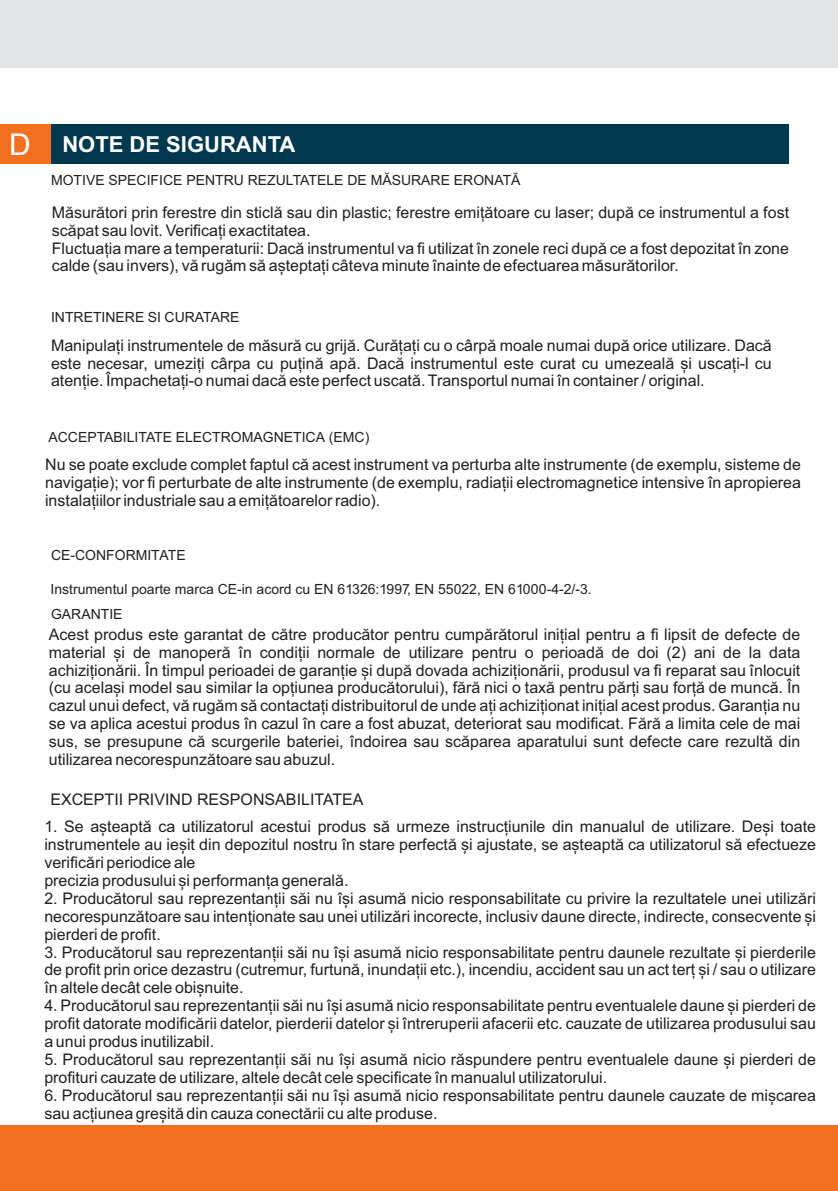
<style>
.page{position:relative;width:838px;height:1191px;background:#fff}
.page>*{position:absolute;margin:0;border:0;box-sizing:border-box;transform-origin:0 0}
.t1{font:700 22px "Arial";color:#fff}
.t2{font:16px/17.8px "Arial";color:#231f20;text-align:justify}
.t3{font:14px "Arial";color:#231f20}
.s1{font-weight:400;font-size:30px}
</style>
<div class="page">
<div style="left:0;top:1125px;width:838px;height:65px;background:#f37021"></div>
<div style="left:0;top:0;width:838px;height:67px;background:#e3e4e5"></div>
<div style="left:0;top:124px;width:51px;height:40px;background:#f37021"></div>
<div style="left:51px;top:124px;width:737px;height:40px;background:#00384f"></div>
<h1 class="t1" style="left:9px;top:136px;width:288px"><span class="s1">D</span> NOTE DE SIGURANTA</h1>
<p class="t3" style="left:51px;top:175px;width:471px">MOTIVE SPECIFICE PENTRU REZULTATELE DE MĂSURARE ERONATĂ</p>
<p class="t2" style="left:52px;top:205px;width:739px;text-align:left">Măsurători prin ferestre din sticlă sau din plastic; ferestre emițătoare cu laser; după ce instrumentul a fost scăpat sau lovit. Verificați exactitatea.<br>Fluctuația mare a temperaturii: Dacă instrumentul va fi utilizat în zonele reci după ce a fost depozitat în zone calde (sau invers), vă rugăm să așteptați câteva minute înainte de efectuarea măsurătorilor.</p>
<p class="t3" style="left:51px;top:311px;width:190px">INTRETINERE SI CURATARE</p>
<p class="t2" style="left:51px;top:337px;width:722px">Manipulați instrumentele de măsură cu grijă. Curățați cu o cârpă moale numai după orice utilizare. Dacă este necesar, umeziți cârpa cu puțină apă. Dacă instrumentul este curat cu umezeală și uscați-l cu atenție. Împachetați-o numai dacă este perfect uscată. Transportul numai în container / original.</p>
<p class="t3" style="left:49px;top:432px;width:322px">ACCEPTABILITATE ELECTROMAGNETICA (EMC)</p>
<p class="t2" style="left:45px;top:457px;width:757px">Nu se poate exclude complet faptul că acest instrument va perturba alte instrumente (de exemplu, sisteme de navigație); vor fi perturbate de alte instrumente (de exemplu, radiații electromagnetice intensive în apropierea instalațiilor industriale sau a emițătoarelor radio).</p>
<p class="t3" style="left:51px;top:549px;width:136px">CE-CONFORMITATE</p>
<p class="t3" style="left:50px;top:583px;width:543px">Instrumentul poarte marca CE-in acord cu EN 61326:1997, EN 55022, EN 61000-4-2/-3.</p>
<p class="t3" style="left:51px;top:608px;width:73px">GARANTIE</p>
<p class="t2" style="left:49px;top:626px;width:753px">Acest produs este garantat de către producător pentru cumpărătorul inițial pentru a fi lipsit de defecte de material și de manoperă în condiții normale de utilizare pentru o perioadă de doi (2) ani de la data achiziționării. În timpul perioadei de garanție și după dovada achiziționării, produsul va fi reparat sau înlocuit (cu același model sau similar la opțiunea producătorului), fără nici o taxă pentru părți sau forță de muncă. În cazul unui defect, vă rugăm să contactați distribuitorul de unde ați achiziționat inițial acest produs. Garanția nu se va aplica acestui produs în cazul în care a fost abuzat, deteriorat sau modificat. Fără a limita cele de mai sus, se presupune că scurgerile bateriei, îndoirea sau scăparea aparatului sunt defecte care rezultă din utilizarea necorespunzătoare sau abuzul.</p>
<p class="t2" style="left:50px;top:791px;width:315px">EXCEPTII PRIVIND RESPONSABILITATEA</p>
<p class="t2" style="left:44px;top:819px;width:773px;text-align:left">1. Se așteaptă ca utilizatorul acestui produs să urmeze instrucțiunile din manualul de utilizare. Deși toate instrumentele au ieșit din depozitul nostru în stare perfectă și ajustate, se așteaptă ca utilizatorul să efectueze verificări periodice ale<br>precizia produsului și performanța generală.</p>
<p class="t2" style="left:44px;top:890px;width:773px">2. Producătorul sau reprezentanții săi nu își asumă nicio responsabilitate cu privire la rezultatele unei utilizări necorespunzătoare sau intenționate sau unei utilizări incorecte, inclusiv daune directe, indirecte, consecvente și pierderi de profit.</p>
<p class="t2" style="left:44px;top:944px;width:773px">3. Producătorul sau reprezentanții săi nu își asumă nicio responsabilitate pentru daunele rezultate și pierderile de profit prin orice dezastru (cutremur, furtună, inundații etc.), incendiu, accident sau un act terț și / sau o utilizare în altele decât cele obișnuite.</p>
<p class="t2" style="left:44px;top:997px;width:773px">4. Producătorul sau reprezentanții săi nu își asumă nicio responsabilitate pentru eventualele daune și pierderi de profit datorate modificării datelor, pierderii datelor și întreruperii afacerii etc. cauzate de utilizarea produsului sau a unui produs inutilizabil.</p>
<p class="t2" style="left:44px;top:1051px;width:773px">5. Producătorul sau reprezentanții săi nu își asumă nicio răspundere pentru eventualele daune și pierderi de profituri cauzate de utilizare, altele decât cele specificate în manualul utilizatorului.</p>
<p class="t2" style="left:44px;top:1087px;width:773px">6. Producătorul sau reprezentanții săi nu își asumă nicio responsabilitate pentru daunele cauzate de mișcarea sau acțiunea greșită din cauza conectării cu alte produse.</p>
</div>
